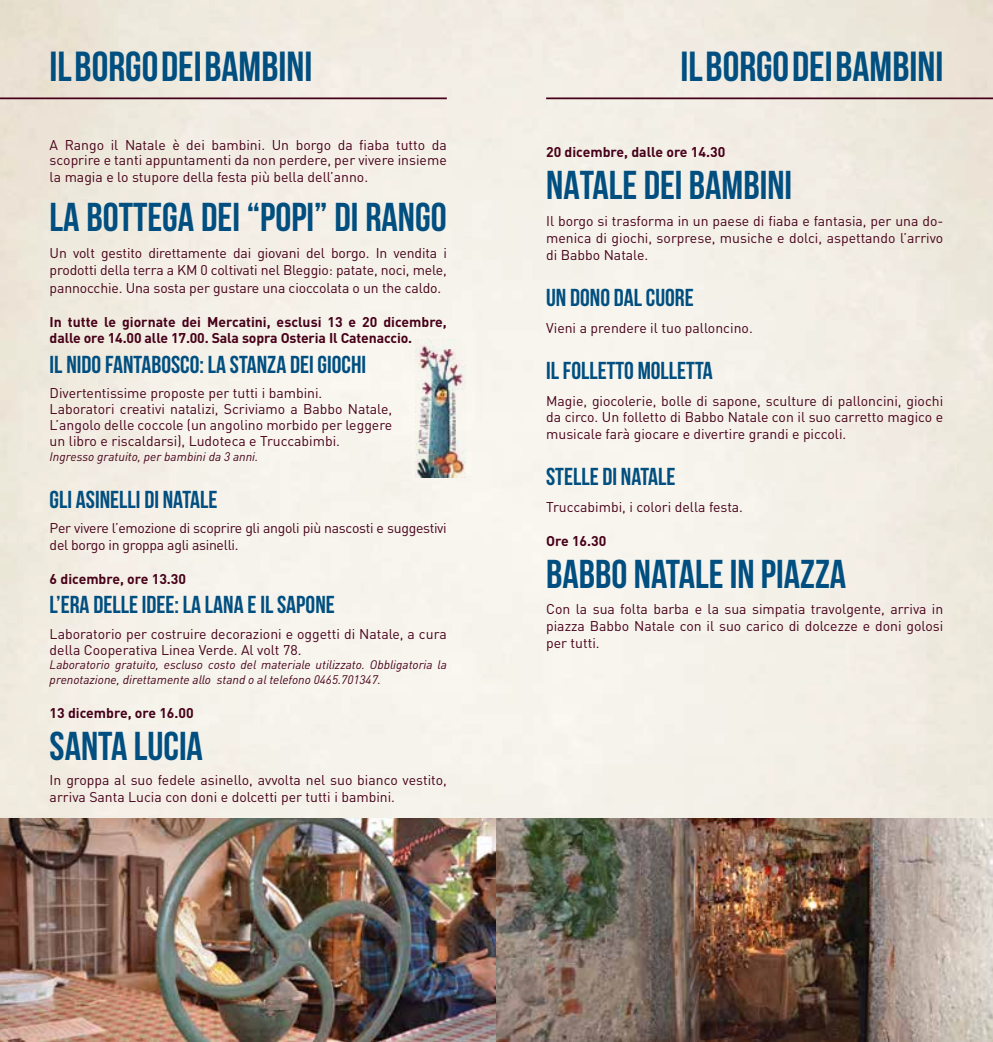
<style>
.page{position:relative;width:993px;height:1042px;background:#fff}
.page>*{position:absolute;margin:0;border:0;box-sizing:border-box;transform-origin:0 0}
.t1{font:700 42px "Bebas Neue";color:#004f80}
.t2{font:700 40.25px "Bebas Neue";color:#004f80}
.t3{font:700 24.5px "Bebas Neue";color:#004f80}
.t4{font:14px/16.8px "DIN Pro";color:#470019;text-align:justify}
.t5{font:700 14px/16.8px "DIN Pro";color:#470019}
.t6{font:14px/16.8px "DIN Pro";letter-spacing:-.02em;color:#470019}
.t7{font:italic 12.25px/14.7px "DIN Pro";color:#470019}
</style>
<div class="page">
<img style="left:0;top:0;width:992px;height:819px">
<hr style="left:0;top:97px;width:446px;height:2px;background:#470019">
<hr style="left:546px;top:97px;width:446px;height:2px;background:#470019">
<img style="left:0;top:819px;width:992px;height:223px">
<img style="left:415px;top:340px;width:50px;height:137px">
<h1 class="t1" style="left:50px;top:44px;width:264px">IL BORGO DEI BAMBINI</h1>
<h1 class="t1" style="left:680px;top:44px;width:264px">IL BORGO DEI BAMBINI</h1>
<p class="t4" style="left:50px;top:136px;width:398px;line-height:16.3px">A Rango il Natale è dei bambini. Un borgo da fiaba tutto da scoprire e tanti appuntamenti da non perdere, per vivere insieme la magia e lo stupore della festa più bella dell’anno.</p>
<h2 class="t2" style="left:50px;top:194px;width:398px">LA BOTTEGA DEI “POPI” DI RANGO</h2>
<p class="t4" style="left:50px;top:243px;width:398px;line-height:17.5px">Un volt gestito direttamente dai giovani del borgo. In vendita i prodotti della terra a KM 0 coltivati nel Bleggio: patate, noci, mele, pannocchie. Una sosta per gustare una cioccolata o un the caldo.</p>
<p class="t5" style="left:50px;top:312px;width:398px">In tutte le giornate dei Mercatini, esclusi 13 e 20 dicembre, dalle ore 14.00 alle 17.00. Sala sopra Osteria Il Catenaccio.</p>
<h3 class="t3" style="left:50px;top:351px;width:318px">IL NIDO FANTABOSCO: LA STANZA DEI GIOCHI</h3>
<p class="t4" style="left:50px;top:385px;width:344px;line-height:15.8px;text-align:left">Divertentissime proposte per tutti i bambini.<br>Laboratori creativi natalizi, Scriviamo a Babbo Natale, L’angolo delle coccole (un angolino morbido per leggere un libro e riscaldarsi), Ludoteca e Truccabimbi.</p>
<p class="t7" style="left:50px;top:449px;width:210px">Ingresso gratuito, per bambini da 3 anni.</p>
<h3 class="t3" style="left:50px;top:486px;width:169px">GLI ASINELLI DI NATALE</h3>
<p class="t6" style="left:50px;top:519px;width:398px">Per vivere l’emozione di scoprire gli angoli più nascosti e suggestivi del borgo in groppa agli asinelli.</p>
<p class="t5" style="left:50px;top:570px;width:138px">6 dicembre, ore 13.30</p>
<h3 class="t3" style="left:50px;top:591px;width:286px">L’ERA DELLE IDEE: LA LANA E IL SAPONE</h3>
<p class="t4" style="left:50px;top:625px;width:398px;line-height:15.8px">Laboratorio per costruire decorazioni e oggetti di Natale, a cura della Cooperativa Linea Verde. Al volt 78.</p>
<p class="t7" style="left:50px;top:657px;width:398px">Laboratorio gratuito, escluso costo del materiale utilizzato. Obbligatoria la prenotazione, direttamente allo stand o al telefono 0465.701347.</p>
<p class="t5" style="left:50px;top:703px;width:146px">13 dicembre, ore 16.00</p>
<h2 class="t2" style="left:50px;top:723px;width:155px">SANTA LUCIA</h2>
<p class="t4" style="left:50px;top:771px;width:398px">In groppa al suo fedele asinello, avvolta nel suo bianco vestito, arriva Santa Lucia con doni e dolcetti per tutti i bambini.</p>
<p class="t5" style="left:546px;top:143px;width:181px">20 dicembre, dalle ore 14.30</p>
<h2 class="t2" style="left:546px;top:163px;width:247px">NATALE DEI BAMBINI</h2>
<p class="t4" style="left:546px;top:212px;width:398px">Il borgo si trasforma in un paese di fiaba e fantasia, per una do&shy;menica di giochi, sorprese, musiche e dolci, aspettando l’arrivo di Babbo Natale.</p>
<h3 class="t3" style="left:546px;top:284px;width:149px">UN DONO DAL CUORE</h3>
<p class="t4" style="left:546px;top:318px;width:208px">Vieni a prendere il tuo palloncino.</p>
<h3 class="t3" style="left:546px;top:357px;width:168px">IL FOLLETTO MOLLETTA</h3>
<p class="t4" style="left:546px;top:391px;width:398px">Magie, giocolerie, bolle di sapone, sculture di palloncini, giochi da circo. Un folletto di Babbo Natale con il suo carretto magico e musicale farà giocare e divertire grandi e piccoli.</p>
<h3 class="t3" style="left:546px;top:463px;width:131px">STELLE DI NATALE</h3>
<p class="t4" style="left:546px;top:498px;width:198px">Truccabimbi, i colori della festa.</p>
<p class="t5" style="left:546px;top:532px;width:62px">Ore 16.30</p>
<h2 class="t2" style="left:546px;top:552px;width:301px">BABBO NATALE IN PIAZZA</h2>
<p class="t4" style="left:546px;top:600px;width:398px">Con la sua folta barba e la sua simpatia travolgente, arriva in piazza Babbo Natale con il suo carico di dolcezze e doni golosi per tutti.</p>
</div>
